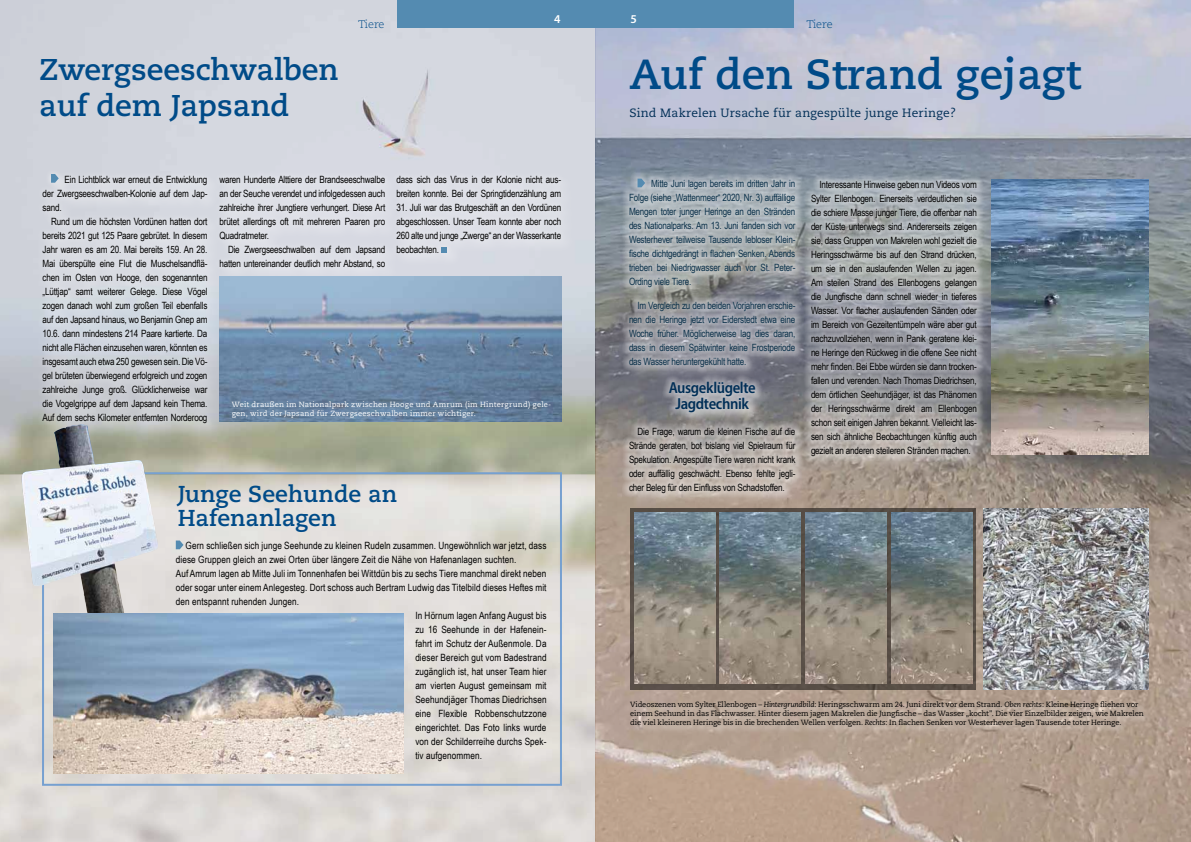
<style>
.page{position:relative;width:1191px;height:842px;background:#fff}
.page>*{position:absolute;margin:0;border:0;box-sizing:border-box;transform-origin:0 0}
.t1{font:700 42px "Caecilia";color:#004b88}
.t2{font:700 30px/36px "Caecilia";color:#004b88}
.t3{font:700 23px/24px "Caecilia";color:#004b88}
.t4{font:600 semi-condensed 16px/16px "Myriad Pro";letter-spacing:-.025em;color:#002e56;text-align:center}
.t5{font:12px "Caecilia";letter-spacing:.015em;color:#002e56}
.t6{font:600 12px "Myriad Pro";color:#fff}
.t7{font:300 11px "Caecilia";letter-spacing:-.005em;color:#004b88}
.t8{font:10px/14px "Arial Narrow";letter-spacing:.01em;color:#000;text-align:justify}
.t9{font:10px/14px "Arial Narrow";letter-spacing:-.02em;color:#0a3049;text-align:justify}
.t10{font:10px/14px "Arial Narrow";letter-spacing:-.02em;color:#000;text-align:right}
.t11{font:7.5px/9px "Caecilia";letter-spacing:-.02em;color:#000}
.t12{font:7.5px/9px "Caecilia";letter-spacing:.025em;color:#fff}
.s1{font-style:italic}
</style>
<div class="page">
<img style="left:0;top:0;width:1191px;height:842px">
<div style="left:42px;top:472px;width:520px;height:314px;border:2px solid #76a0d0"></div>
<img style="left:991px;top:179px;width:158px;height:275px">
<div style="left:39px;top:170px;width:182px;height:267px;background:#fff;opacity:.85"></div>
<div style="left:36px;top:167px;width:177px;height:262px;background:#fff;opacity:.75"></div>
<svg style="left:51px;top:174px;width:8px;height:9px"></svg>
<div style="left:216px;top:172px;width:183px;height:109px;background:#dadce4"></div>
<div style="left:213px;top:169px;width:177px;height:104px;background:#dee0e7"></div>
<div style="left:393px;top:172px;width:182px;height:95px;background:#d7d9e2"></div>
<div style="left:390px;top:169px;width:176px;height:90px;background:#dee0e7"></div>
<svg style="left:441px;top:247px;width:6px;height:6px"></svg>
<img style="left:219px;top:276px;width:342px;height:145px">
<svg style="left:176px;top:540px;width:7px;height:9px"></svg>
<img style="left:21px;top:424px;width:137px;height:196px">
<img style="left:53px;top:613px;width:351px;height:161px">
<div style="left:625px;top:175px;width:183px;height:332px;background:#fff;opacity:.85"></div>
<div style="left:621px;top:171px;width:181px;height:328px;background:#fff;opacity:.75"></div>
<svg style="left:637px;top:179px;width:8px;height:8px"></svg>
<div style="left:807px;top:177px;width:183px;height:293px;background:#fff;opacity:.85"></div>
<div style="left:803px;top:173px;width:180px;height:289px;background:#fff;opacity:.75"></div>
<svg style="left:629px;top:508px;width:346px;height:182px;background:#60574f"></svg>
<img style="left:983px;top:508px;width:166px;height:182px">
<img style="left:634px;top:512px;width:81px;height:171px">
<img style="left:720px;top:512px;width:81px;height:171px">
<img style="left:805px;top:512px;width:81px;height:171px">
<img style="left:891px;top:512px;width:81px;height:171px">
<div style="left:629px;top:700px;width:522px;height:35px;background:#fff;opacity:.75"></div>
<div style="left:397px;top:0;width:198px;height:28px;background:#548bb1"></div>
<div style="left:595px;top:0;width:199px;height:28px;background:#548bb1"></div>
<p class="t6" style="left:554px;top:11px;width:8px">4</p>
<p class="t6" style="left:630px;top:11px;width:8px">5</p>
<p class="t7" style="left:358px;top:18px;width:28px">Tiere</p>
<p class="t7" style="left:806px;top:18px;width:28px">Tiere</p>
<h2 class="t2" style="left:39px;top:52px;width:301px">Zwergseeschwalben auf dem Japsand</h2>
<h1 class="t1" style="left:629px;top:50px;width:453px">Auf den Strand gejagt</h1>
<p class="t5" style="left:629px;top:106px;width:328px">Sind Makrelen Ursache für angespülte junge Heringe?</p>
<p class="t8" style="left:43px;top:172px;width:166px;text-indent:22px">Ein Lichtblick war erneut die Entwicklung der Zwergseeschwalben-Kolonie auf dem Jap&shy;sand.</p>
<p class="t8" style="left:43px;top:214px;width:166px;text-indent:9px">Rund um die höchsten Vordünen hatten dort bereits 2021 gut 125 Paare gebrütet. In diesem Jahr waren es am 20. Mai bereits 159. An 28.<br>Mai überspülte eine Flut die Muschelsandflä&shy;chen im Osten von Hooge, den sogenannten „Lüttjap“ samt weiterer Gelege. Diese Vögel zogen danach wohl zum großen Teil ebenfalls auf den Japsand hinaus, wo Benjamin Gnep am 10.6. dann mindestens 214 Paare kartierte. Da nicht alle Flächen einzusehen waren, könnten es insgesamt auch etwa 250 gewesen sein. Die Vö&shy;gel brüteten überwiegend erfolgreich und zogen zahlreiche Junge groß. Glücklicherweise war die Vogelgrippe auf dem Japsand kein Thema.<br>Auf dem sechs Kilometer entfernten Norderoog</p>
<p class="t8" style="left:219px;top:172px;width:167px">waren Hunderte Alttiere der Brandseeschwalbe an der Seuche verendet und infolgedessen auch zahlreiche ihrer Jungtiere verhungert. Diese Art brütet allerdings oft mit mehreren Paaren pro Quadratmeter.</p>
<p class="t10" style="left:219px;top:242px;width:167px">Die Zwergseeschwalben auf dem Japsand hatten untereinander deutlich mehr Abstand, so</p>
<p class="t10" style="left:396px;top:172px;width:166px;text-align:left">dass sich das Virus in der Kolonie nicht aus&shy;breiten konnte. Bei der Springtidenzählung am</p>
<p class="t8" style="left:396px;top:200px;width:166px">31. Juli war das Brutgeschäft an den Vordünen abgeschlossen. Unser Team konnte aber noch 260 alte und junge „Zwerge“ an der Wasserkante beobachten.</p>
<p class="t12" style="left:232px;top:400px;width:321px">Weit draußen im Nationalpark zwischen Hooge und Amrum (im Hintergrund) gele&shy;gen, wird der Japsand für Zwergseeschwalben immer wichtiger.</p>
<h3 class="t3" style="left:178px;top:482px;width:221px">Junge Seehunde an<br>Hafenanlagen</h3>
<p class="t8" style="left:186px;top:538px;width:362px">Gern schließen sich junge Seehunde zu kleinen Rudeln zusammen. Ungewöhnlich war jetzt, dass</p>
<p class="t8" style="left:176px;top:552px;width:342px">diese Gruppen gleich an zwei Orten über längere Zeit die Nähe von Hafenanlagen suchten.</p>
<p class="t8" style="left:176px;top:566px;width:372px">Auf Amrum lagen ab Mitte Juli im Tonnenhafen bei Wittdün bis zu sechs Tiere manchmal direkt neben</p>
<p class="t8" style="left:176px;top:580px;width:372px">oder sogar unter einem Anlegesteg. Dort schoss auch Bertram Ludwig das Titelbild dieses Heftes mit</p>
<p class="t8" style="left:176px;top:594px;width:125px">den entspannt ruhenden Jungen.</p>
<p class="t8" style="left:415px;top:608px;width:133px">In Hörnum lagen Anfang August bis</p>
<p class="t8" style="left:415px;top:622px;width:133px">zu 16 Seehunde in der Hafenein-</p>
<p class="t8" style="left:415px;top:636px;width:133px">fahrt im Schutz der Außenmole. Da</p>
<p class="t8" style="left:415px;top:650px;width:133px">dieser Bereich gut vom Badestrand</p>
<p class="t8" style="left:415px;top:664px;width:133px">zugänglich ist, hat unser Team hier</p>
<p class="t8" style="left:415px;top:678px;width:133px">am vierten August gemeinsam mit</p>
<p class="t8" style="left:415px;top:692px;width:133px">Seehundjäger Thomas Diedrichsen</p>
<p class="t8" style="left:415px;top:706px;width:133px">eine Flexible Robbenschutzzone</p>
<p class="t8" style="left:415px;top:720px;width:133px">eingerichtet. Das Foto links wurde</p>
<p class="t8" style="left:415px;top:734px;width:133px">von der Schilderreihe durchs Spek-</p>
<p class="t8" style="left:415px;top:748px;width:68px">tiv aufgenommen.</p>
<p class="t9" style="left:629px;top:176px;width:168px;text-indent:22px">Mitte Juni lagen bereits im dritten Jahr in Folge (siehe „Wattenmeer“ 2020, Nr. 3) auffällige Mengen toter junger Heringe an den Stränden des Nationalparks. Am 13. Juni fanden sich vor Westerhever teilweise Tausende lebloser Klein&shy;fische dichtgedrängt in flachen Senken. Abends trieben bei Niedrigwasser auch vor St. Peter-Ording viele Tiere.</p>
<p class="t9" style="left:629px;top:298px;width:168px;text-indent:9px">Im Vergleich zu den beiden Vorjahren erschie&shy;nen die Heringe jetzt vor Eiderstedt etwa eine Woche früher. Möglicherweise lag dies daran, dass in diesem Spätwinter keine Frostperiode das Wasser heruntergekühlt hatte.</p>
<h3 class="t4" style="left:668px;top:379px;width:89px">Ausgeklügelte<br>Jagdtechnik</h3>
<p class="t8" style="left:629px;top:424px;width:168px;text-indent:9px">Die Frage, warum die kleinen Fische auf die Strände geraten, bot bislang viel Spielraum für Spekulation. Angespülte Tiere waren nicht krank oder auffällig geschwächt. Ebenso fehlte jegli&shy;cher Beleg für den Einfluss von Schadstoffen.</p>
<p class="t8" style="left:811px;top:177px;width:167px;text-indent:9px">Interessante Hinweise geben nun Videos vom Sylter Ellenbogen. Einerseits verdeutlichen sie die schiere Masse junger Tiere, die offenbar nah der Küste unterwegs sind. Andererseits zeigen sie, dass Gruppen von Makrelen wohl gezielt die Heringsschwärme bis auf den Strand drücken, um sie in den auslaufenden Wellen zu jagen.<br>Am steilen Strand des Ellenbogens gelangen die Jungfische dann schnell wieder in tieferes Wasser. Vor flacher auslaufenden Sänden oder im Bereich von Gezeitentümpeln wäre aber gut nachzuvollziehen, wenn in Panik geratene klei&shy;ne Heringe den Rückweg in die offene See nicht mehr finden. Bei Ebbe würden sie dann trocken&shy;fallen und verenden. Nach Thomas Diedrichsen, dem örtlichen Seehundjäger, ist das Phänomen der Heringsschwärme direkt am Ellenbogen schon seit einigen Jahren bekannt. Vielleicht las&shy;sen sich ähnliche Beobachtungen künftig auch gezielt an anderen steileren Stränden machen.</p>
<p class="t11" style="left:630px;top:700px;width:515px">Videoszenen vom Sylter Ellenbogen – <span class="s1">Hintergrundbild</span>: Heringsschwarm am 24. Juni direkt vor dem Strand. <span class="s1">Oben rechts</span>: Kleine Heringe fliehen vor einem Seehund in das Flachwasser. Hinter diesem jagen Makrelen die Jungfische – das Wasser „kocht". Die vier Einzelbilder zeigen, wie Makrelen die viel kleineren Heringe bis in die brechenden Wellen verfolgen. <span class="s1">Rechts</span>: In flachen Senken vor Westerhever lagen Tausende toter Heringe.</p>
</div>
